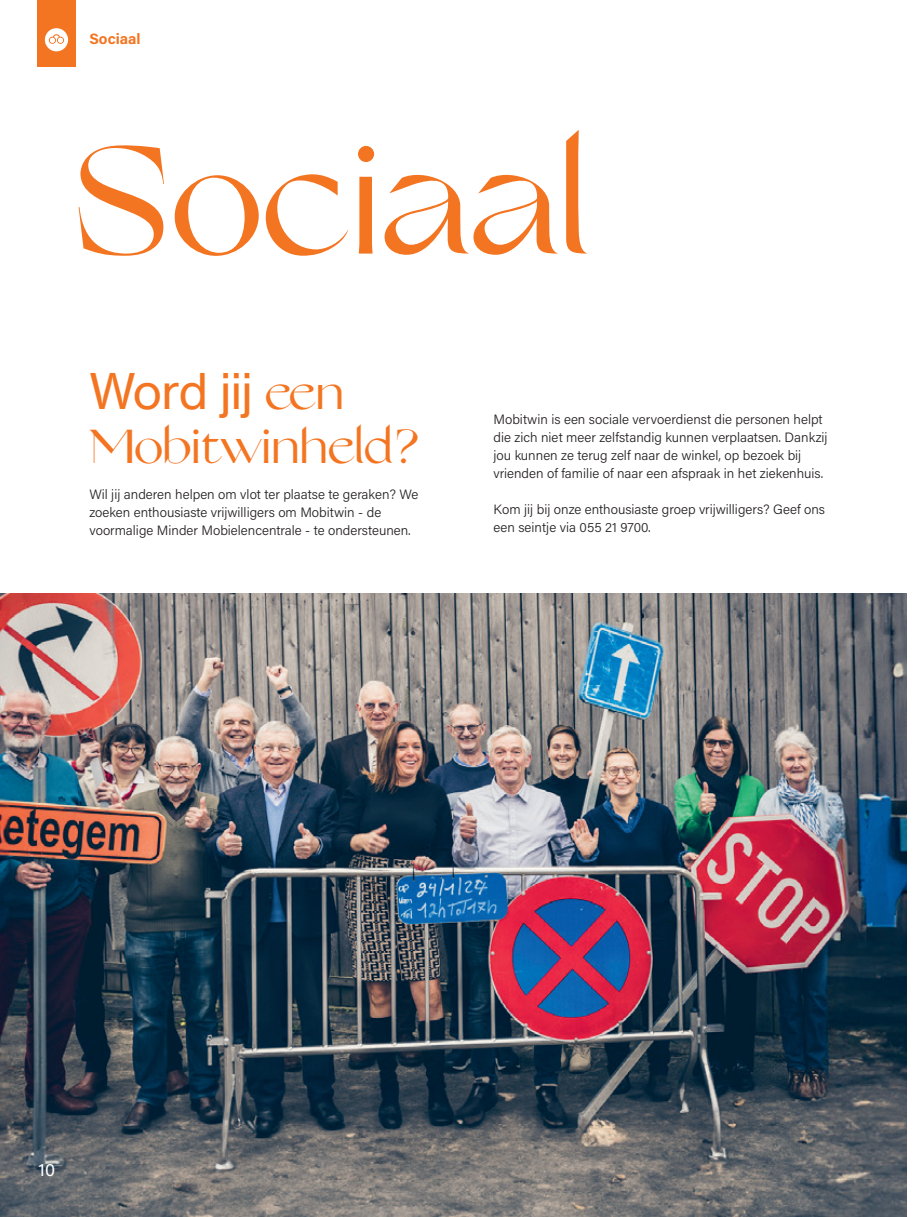
<style>
.page{position:relative;width:919px;height:1217px;background:#fff}
.page>*{position:absolute;margin:0;border:0;box-sizing:border-box;transform-origin:0 0}
.t1{font:48px "Grand Slang";letter-spacing:-.03em;color:#f47521}
.t2{font:48px "N Haas Grotesk TX Pro 55 Rg";color:#f47521}
.t3{font:18px "Acumin Variable Concept";color:#fff}
.t4{font:700 15px "Acumin Pro";color:#f47521}
.t5{font:300 13.5px/18px "Acumin Pro";color:#231f20}
.s1{font-family:"Grand Slang"}
</style>
<div class="page">
<img style="left:0;top:593px;width:906px;height:623px">
<div style="left:37px;top:0;width:39px;height:67px;background:#f47521"></div>
<svg style="left:45px;top:28px;width:23px;height:23px"></svg>
<svg style="left:79px;top:130px;width:509px;height:126px"></svg>
<p class="t4" style="left:89px;top:28px;width:53px">Sociaal</p>
<h1 class="t2" style="left:89px;top:362px;width:258px">Word jij <span class="s1">een</span></h1>
<h1 class="t1" style="left:89px;top:419px;width:332px">Mobitwinheld?</h1>
<p class="t5" style="left:89px;top:485px;width:330px">Wil jij anderen helpen om vlot ter plaatse te geraken? We zoeken enthousiaste vrijwilligers om Mobitwin - de voormalige Minder Mobielencentrale - te ondersteunen.</p>
<p class="t5" style="left:493px;top:409px;width:335px">Mobitwin is een sociale vervoerdienst die personen helpt die zich niet meer zelfstandig kunnen verplaatsen. Dankzij jou kunnen ze terug zelf naar de winkel, op bezoek bij vrienden of familie of naar een afspraak in het ziekenhuis.</p>
<p class="t5" style="left:493px;top:499px;width:333px">Kom jij bij onze enthousiaste groep vrijwilligers? Geef ons een seintje via 055 21 9700.</p>
<h2 class="t3" style="left:39px;top:1156px;width:18px">10</h2>
</div>
